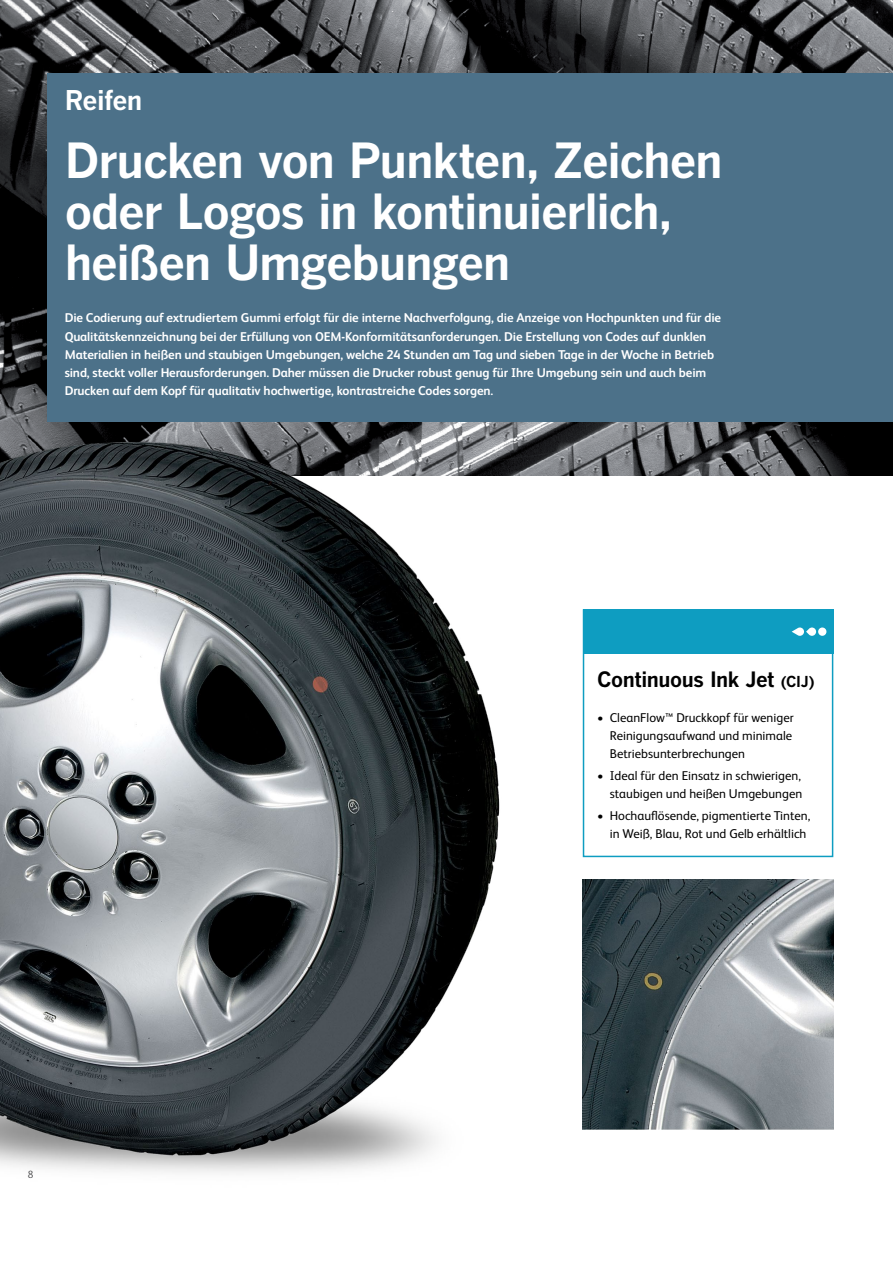
<style>
.page{position:relative;width:893px;height:1263px;background:#fff}
.page>*{position:absolute;margin:0;border:0;box-sizing:border-box;transform-origin:0 0}
.t1{font:700 48px/51px "Benton Gothic";letter-spacing:-.03em;color:#fff}
.t2{font:700 27px "Benton Gothic";letter-spacing:-.02em;color:#fff}
.t3{font:700 21px "Benton Gothic";letter-spacing:-.02em;color:#000}
.t4{font:700 12.75px/18px "FS Albert Pro";letter-spacing:-.01em;color:#fff}
.t5{font:12.75px/18px "FS Albert Pro";color:#000;text-align:right}
.t6{font:300 10.5px "FS Albert Pro";color:#404042}
.s1{font-size:15px}
</style>
<div class="page">
<img style="left:583px;top:879px;width:250px;height:251px">
<img style="left:0;top:0;width:893px;height:475px">
<div style="left:47px;top:73px;width:846px;height:349px;background:#4c7189"></div>
<div style="left:583px;top:609px;width:250px;height:248px;border:2px solid #0e9dc1"></div>
<div style="left:583px;top:609px;width:250px;height:45px;background:#0e9dc1"></div>
<div style="left:818px;top:627px;width:8px;height:9px;background:#fff;border-radius:50%"></div>
<svg style="left:792px;top:627px;width:24px;height:9px"></svg>
<img style="left:0;top:425px;width:548px;height:748px">
<h2 class="t2" style="left:65px;top:85px;width:79px">Reifen</h2>
<h1 class="t1" style="left:65px;top:136px;width:660px">Drucken von Punkten, Zeichen oder Logos in kontinuierlich, heißen Umgebungen</h1>
<p class="t4" style="left:65px;top:308px;width:658px">Die Codierung auf extrudiertem Gummi erfolgt für die interne Nachverfolgung, die Anzeige von Hochpunkten und für die Qualitätskennzeichnung bei der Erfüllung von OEM-Konformitätsanforderungen. Die Erstellung von Codes auf dunklen Materialien in heißen und staubigen Umgebungen, welche 24 Stunden am Tag und sieben Tage in der Woche in Betrieb sind, steckt voller Herausforderungen. Daher müssen die Drucker robust genug für Ihre Umgebung sein und auch beim Drucken auf dem Kopf für qualitativ hochwertige, kontrastreiche Codes sorgen.</p>
<h3 class="t3" style="left:597px;top:667px;width:219px">Continuous Ink Jet <span class="s1">(CIJ)</span></h3>
<p class="t5" style="left:610px;top:707px;width:186px;text-align:left;text-indent:-13px">• CleanFlow™ Druckkopf für weniger<br>Reinigungsaufwand und minimale<br>Betriebsunterbrechungen</p>
<p class="t5" style="left:597px;top:766px;width:207px">• Ideal für den Einsatz in schwierigen, staubigen und heißen Umgebungen</p>
<p class="t5" style="left:597px;top:806px;width:215px">• Hochauflösende, pigmentierte Tinten, in Weiß, Blau, Rot und Gelb erhältlich</p>
<p class="t6" style="left:28px;top:1167px;width:7px">8</p>
</div>
